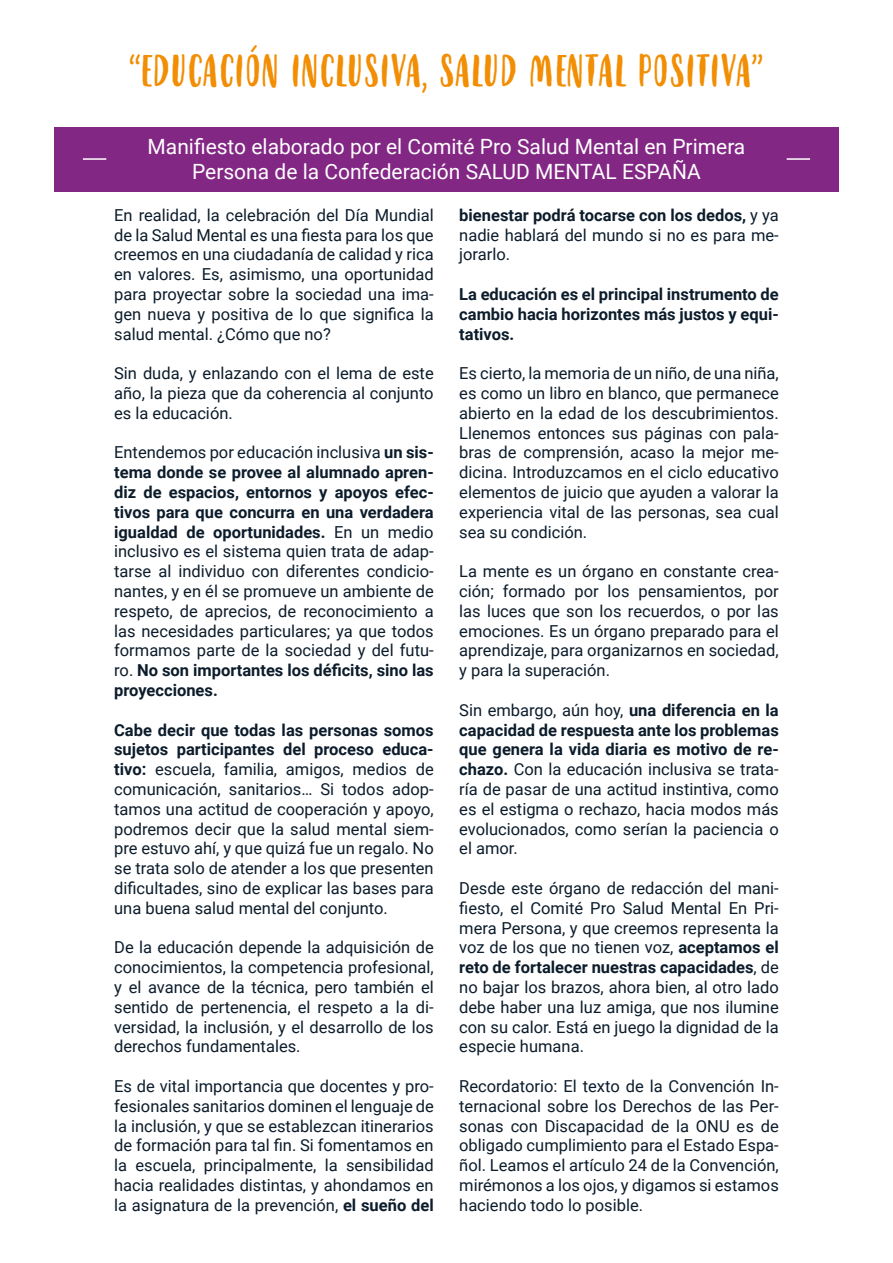
<style>
.page{position:relative;width:893px;height:1263px;background:#fff}
.page>*{position:absolute;margin:0;border:0;box-sizing:border-box;transform-origin:0 0}
.t1{font:44.85px "Molleat";color:#f18e04}
.t2{font:21px/25.2px "Roboto";color:#fff;text-align:center}
.t3{font:16.5px/19.8px "Roboto";color:#0c1c2b;text-align:justify}
.t4{font:700 16.5px/19.8px "Roboto";color:#0c1c2b;text-align:justify}
.s1{font-weight:700}
</style>
<div class="page">
<div style="left:54px;top:127px;width:785px;height:64px;background:#832785"></div>
<hr style="left:83px;top:158px;width:23px;height:2px;background:#fff">
<hr style="left:787px;top:158px;width:23px;height:2px;background:#fff">
<h1 class="t1" style="left:129px;top:45px;width:637px">“EDUCACIÓN INCLUSIVA, SALUD MENTAL POSITIVA”</h1>
<p class="t2" style="left:148px;top:133px;width:599px">Manifiesto elaborado por el Comité Pro Salud Mental en Primera<br>Persona de la Confederación SALUD MENTAL ESPAÑA</p>
<p class="t3" style="left:114px;top:204px;width:321px">En realidad, la celebración del Día Mundial de la Salud Mental es una fiesta para los que creemos en una ciudadanía de calidad y rica en valores. Es, asimismo, una oportunidad para proyectar sobre la sociedad una ima&shy;gen nueva y positiva de lo que significa la salud mental. ¿Cómo que no?</p>
<p class="t3" style="left:114px;top:363px;width:321px">Sin duda, y enlazando con el lema de este año, la pieza que da coherencia al conjunto es la educación.</p>
<p class="t3" style="left:114px;top:442px;width:321px">Entendemos por educación inclusiva <span class="s1">un sis&shy;tema donde se provee al alumnado apren&shy;diz de espacios, entornos y apoyos efec&shy;tivos para que concurra en una verdadera igualdad de oportunidades.</span> En un medio inclusivo es el sistema quien trata de adap&shy;tarse al individuo con diferentes condicio&shy;nantes, y en él se promueve un ambiente de respeto, de aprecios, de reconocimiento a las necesidades particulares; ya que todos formamos parte de la sociedad y del futu&shy;ro. <span class="s1">No son importantes los déficits, sino las proyecciones.</span></p>
<p class="t3" style="left:114px;top:719px;width:321px"><span class="s1">Cabe decir que todas las personas somos sujetos participantes del proceso educa&shy;tivo:</span> escuela, familia, amigos, medios de comunicación, sanitarios… Si todos adop&shy;tamos una actitud de cooperación y apoyo, podremos decir que la salud mental siem&shy;pre estuvo ahí, y que quizá fue un regalo. No se trata solo de atender a los que presenten dificultades, sino de explicar las bases para una buena salud mental del conjunto.</p>
<p class="t3" style="left:114px;top:937px;width:321px">De la educación depende la adquisición de conocimientos, la competencia profesional, y el avance de la técnica, pero también el sentido de pertenencia, el respeto a la di&shy;versidad, la inclusión, y el desarrollo de los derechos fundamentales.</p>
<p class="t3" style="left:114px;top:1076px;width:321px">Es de vital importancia que docentes y pro&shy;fesionales sanitarios dominen el lenguaje de la inclusión, y que se establezcan itinerarios de formación para tal fin. Si fomentamos en la escuela, principalmente, la sensibilidad hacia realidades distintas, y ahondamos en la asignatura de la prevención, <span class="s1">el sueño del</span></p>
<p class="t3" style="left:459px;top:204px;width:321px"><span class="s1">bienestar podrá tocarse con los dedos,</span> y ya nadie hablará del mundo si no es para me&shy;jorarlo.</p>
<p class="t4" style="left:459px;top:284px;width:321px">La educación es el principal instrumento de cambio hacia horizontes más justos y equi&shy;tativos.</p>
<p class="t3" style="left:459px;top:363px;width:321px">Es cierto, la memoria de un niño, de una niña, es como un libro en blanco, que permanece abierto en la edad de los descubrimientos.<br>Llenemos entonces sus páginas con pala&shy;bras de comprensión, acaso la mejor me&shy;dicina. Introduzcamos en el ciclo educativo elementos de juicio que ayuden a valorar la experiencia vital de las personas, sea cual sea su condición.</p>
<p class="t3" style="left:459px;top:561px;width:321px">La mente es un órgano en constante crea&shy;ción; formado por los pensamientos, por las luces que son los recuerdos, o por las emociones. Es un órgano preparado para el aprendizaje, para organizarnos en sociedad, y para la superación.</p>
<p class="t3" style="left:459px;top:699px;width:321px">Sin embargo, aún hoy, <span class="s1">una diferencia en la capacidad de respuesta ante los problemas que genera la vida diaria es motivo de re&shy;chazo.</span> Con la educación inclusiva se trata&shy;ría de pasar de una actitud instintiva, como es el estigma o rechazo, hacia modos más evolucionados, como serían la paciencia o el amor.</p>
<p class="t3" style="left:459px;top:878px;width:321px">Desde este órgano de redacción del mani&shy;fiesto, el Comité Pro Salud Mental En Pri&shy;mera Persona, y que creemos representa la voz de los que no tienen voz, <span class="s1">aceptamos el reto de fortalecer nuestras capacidades</span>, de no bajar los brazos, ahora bien, al otro lado debe haber una luz amiga, que nos ilumine con su calor. Está en juego la dignidad de la especie humana.</p>
<p class="t3" style="left:459px;top:1076px;width:321px">Recordatorio: El texto de la Convención In&shy;ternacional sobre los Derechos de las Per&shy;sonas con Discapacidad de la ONU es de obligado cumplimiento para el Estado Espa&shy;ñol. Leamos el artículo 24 de la Convención, mirémonos a los ojos, y digamos si estamos haciendo todo lo posible.</p>
</div>
